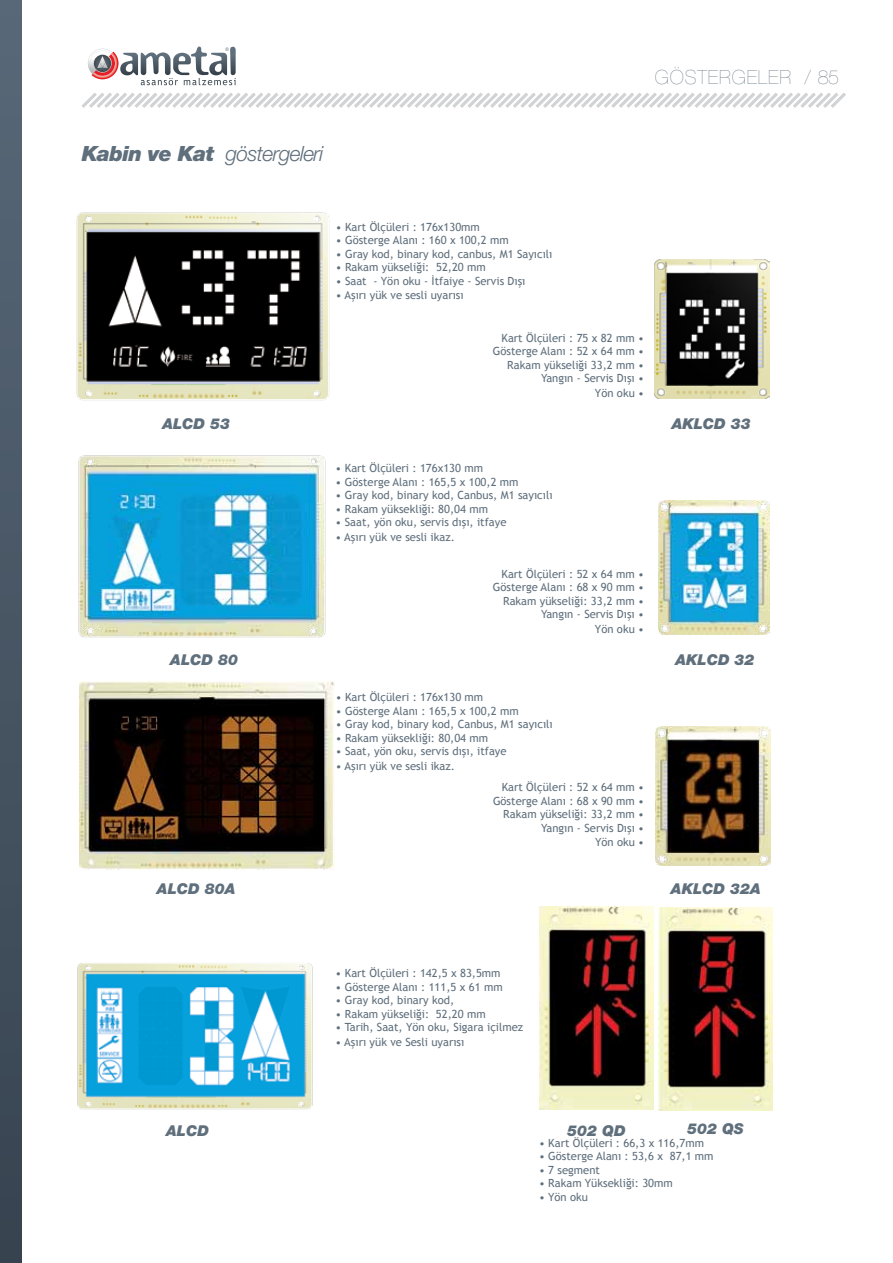
<style>
.page{position:relative;width:893px;height:1263px;background:#fff}
.page>*{position:absolute;margin:0;border:0;box-sizing:border-box;transform-origin:0 0}
.t1{font:italic 300 21px "Helvetica Neue LT Pro";letter-spacing:-.03em;color:#5f6f7c}
.t2{font:200 19.5px "Helvetica Neue LT Pro";letter-spacing:.04em;color:#5f6f7c}
.t3{font:italic 900 15px "Helvetica Neue LT Pro";color:#5f6f7c}
.t4{font:11.25px/13.5px "Trebuchet MS";color:#5f6f7c;text-align:right}
.s1{font-weight:900}
</style>
<div class="page">
<div style="left:0;top:0;width:22px;height:1263px;background:linear-gradient(to bottom,#586878,#374350)"></div>
<svg style="left:82px;top:47px;width:764px;height:61px"></svg>
<img style="left:94px;top:55px;width:17px;height:17px">
<img style="left:77px;top:963px;width:236px;height:147px">
<img style="left:76px;top:212px;width:254px;height:189px">
<img style="left:655px;top:260px;width:114px;height:138px">
<img style="left:80px;top:681px;width:255px;height:188px">
<img style="left:655px;top:726px;width:115px;height:139px">
<img style="left:78px;top:455px;width:248px;height:183px">
<img style="left:658px;top:500px;width:111px;height:134px">
<img style="left:539px;top:907px;width:115px;height:203px">
<img style="left:658px;top:908px;width:115px;height:202px">
<h2 class="t2" style="left:655px;top:65px;width:186px">GÖSTERGELER / 85</h2>
<h1 class="t1" style="left:82px;top:141px;width:243px"><span class="s1">Kabin ve Kat</span> göstergeleri</h1>
<h3 class="t3" style="left:162px;top:414px;width:69px">ALCD 53</h3>
<p class="t4" style="left:336px;top:220px;width:146px">• Kart Ölçüleri : 176x130mm</p>
<p class="t4" style="left:336px;top:234px;width:174px">• Gösterge Alanı : 160 x 100,2 mm</p>
<p class="t4" style="left:336px;top:247px;width:218px">• Gray kod, binary kod, canbus, M1 Sayıcılı</p>
<p class="t4" style="left:336px;top:261px;width:152px">• Rakam yükseliği: 52,20 mm</p>
<p class="t4" style="left:336px;top:274px;width:191px">• Saat - Yön oku - İtfaiye - Servis Dışı</p>
<p class="t4" style="left:336px;top:289px;width:129px">• Aşırı yük ve sesli uyarısı</p>
<p class="t4" style="left:493px;top:331px;width:153px">Kart Ölçüleri : 75 x 82 mm •<br>Gösterge Alanı : 52 x 64 mm •<br>Rakam yükseliği 33,2 mm •<br>Yangın - Servis Dışı •</p>
<p class="t4" style="left:595px;top:386px;width:51px">Yön oku •</p>
<p class="t4" style="left:336px;top:461px;width:149px">• Kart Ölçüleri : 176x130 mm</p>
<p class="t4" style="left:336px;top:475px;width:185px">• Gösterge Alanı : 165,5 x 100,2 mm</p>
<p class="t4" style="left:336px;top:488px;width:218px">• Gray kod, binary kod, Canbus, M1 sayıcılı</p>
<p class="t4" style="left:336px;top:502px;width:154px">• Rakam yüksekliği: 80,04 mm</p>
<p class="t4" style="left:336px;top:515px;width:172px">• Saat, yön oku, servis dışı, itfaye</p>
<p class="t4" style="left:336px;top:530px;width:121px">• Aşırı yük ve sesli ikaz.</p>
<p class="t4" style="left:493px;top:567px;width:153px">Kart Ölçüleri : 52 x 64 mm •<br>Gösterge Alanı : 68 x 90 mm •<br>Rakam yükseliği: 33,2 mm •<br>Yangın - Servis Dışı •</p>
<p class="t4" style="left:595px;top:622px;width:51px">Yön oku •</p>
<h3 class="t3" style="left:672px;top:414px;width:81px">AKLCD 33</h3>
<h3 class="t3" style="left:170px;top:651px;width:69px">ALCD 80</h3>
<h3 class="t3" style="left:675px;top:651px;width:81px">AKLCD 32</h3>
<p class="t4" style="left:336px;top:690px;width:149px">• Kart Ölçüleri : 176x130 mm</p>
<p class="t4" style="left:336px;top:704px;width:185px">• Gösterge Alanı : 165,5 x 100,2 mm</p>
<p class="t4" style="left:336px;top:717px;width:218px">• Gray kod, binary kod, Canbus, M1 sayıcılı</p>
<p class="t4" style="left:336px;top:731px;width:154px">• Rakam yüksekliği: 80,04 mm</p>
<p class="t4" style="left:336px;top:744px;width:172px">• Saat, yön oku, servis dışı, itfaye</p>
<p class="t4" style="left:336px;top:759px;width:121px">• Aşırı yük ve sesli ikaz.</p>
<p class="t4" style="left:493px;top:781px;width:153px">Kart Ölçüleri : 52 x 64 mm •<br>Gösterge Alanı : 68 x 90 mm •<br>Rakam yükseliği: 33,2 mm •<br>Yangın - Servis Dışı •</p>
<p class="t4" style="left:595px;top:836px;width:51px">Yön oku •</p>
<h3 class="t3" style="left:157px;top:879px;width:80px">ALCD 80A</h3>
<h3 class="t3" style="left:671px;top:879px;width:92px">AKLCD 32A</h3>
<h3 class="t3" style="left:166px;top:1121px;width:44px">ALCD</h3>
<p class="t4" style="left:336px;top:967px;width:167px">• Kart Ölçüleri : 142,5 x 83,5mm</p>
<p class="t4" style="left:336px;top:980px;width:169px">• Gösterge Alanı : 111,5 x 61 mm</p>
<p class="t4" style="left:336px;top:994px;width:120px">• Gray kod, binary kod,</p>
<p class="t4" style="left:336px;top:1007px;width:152px">• Rakam yükseliği: 52,20 mm</p>
<p class="t4" style="left:336px;top:1021px;width:189px">• Tarih, Saat, Yön oku, Sigara içilmez</p>
<p class="t4" style="left:336px;top:1035px;width:130px">• Aşırı yük ve Sesli uyarısı</p>
<h3 class="t3" style="left:567px;top:1121px;width:60px">502 QD</h3>
<h3 class="t3" style="left:687px;top:1119px;width:58px">502 QS</h3>
<p class="t4" style="left:539px;top:1136px;width:167px">• Kart Ölçüleri : 66,3 x 116,7mm</p>
<p class="t4" style="left:539px;top:1150px;width:176px">• Gösterge Alanı : 53,6 x 87,1 mm</p>
<p class="t4" style="left:539px;top:1163px;width:62px">• 7 segment</p>
<p class="t4" style="left:539px;top:1177px;width:135px">• Rakam Yüksekliği: 30mm</p>
<p class="t4" style="left:539px;top:1190px;width:50px">• Yön oku</p>
</div>
